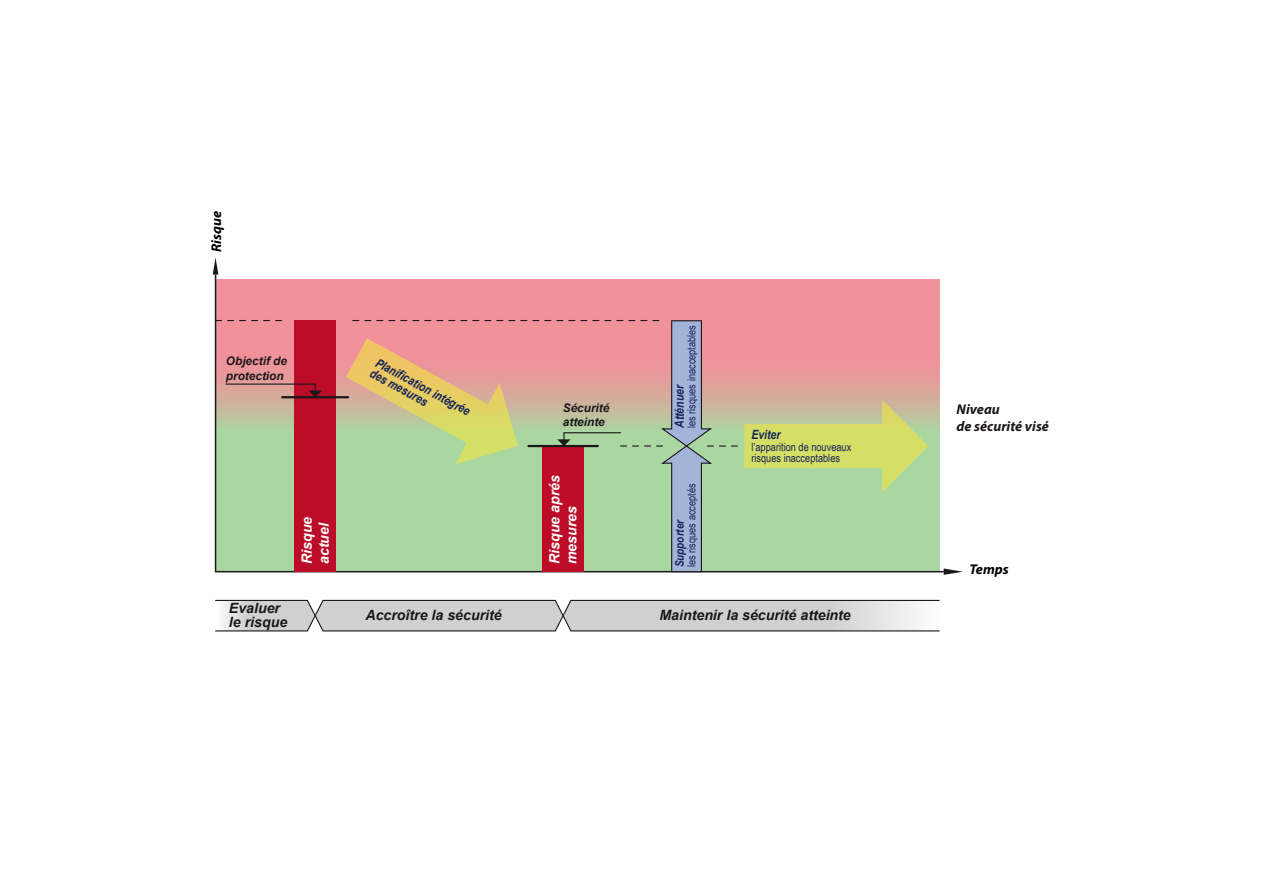
<style>
.page{position:relative;width:1263px;height:893px;background:#fff}
.page>*{position:absolute;margin:0;border:0;box-sizing:border-box;transform-origin:0 0}
.t1{font:italic 700 14.1px/13.5px "Arial";color:#1a171b}
.t2{font:italic 700 14.1px/17px "Arial";color:#fff}
.t3{font:italic 700 14.1px/17px "Myriad Pro";color:#1b171b}
.t4{font:italic 700 14.1px "Myriad Pro";color:#000}
.t5{font:italic 700 12.75px/11.9px "Arial Narrow";color:#172559}
.t6{font:italic 700 12px "Arial Narrow";letter-spacing:-.005em;color:#172559}
.t7{font:italic 700 11.85px/14.2px "Arial";color:#1b171b}
.t8{font:11.25px/11.9px "Arial Narrow";color:#172559}
</style>
<div class="page">
<svg style="left:214px;top:273px;width:730px;height:300px;background:#dcada3"></svg>
<svg style="left:213px;top:258px;width:5px;height:17px"></svg>
<svg style="left:944px;top:568px;width:19px;height:7px"></svg>
<div style="left:294px;top:321px;width:42px;height:251px;background:#bd0c27"></div>
<hr style="left:282px;top:396px;width:66px;height:2px;background:#1b171b">
<svg style="left:216px;top:320px;width:69px;height:1px"></svg>
<svg style="left:215px;top:599px;width:725px;height:33px;background:#c9c9c9"></svg>
<svg style="left:346px;top:320px;width:582px;height:253px;background:#c1b895"></svg>
<svg style="left:225px;top:383px;width:97px;height:14px"></svg>
<p class="t4" style="left:207px;top:252px;width:42px;rotate:-90deg">Risque</p>
<p class="t7" style="left:226px;top:354px;width:63px">Objectif de protection</p>
<p class="t2" style="left:299px;top:564px;width:49px;rotate:-90deg">Risque actuel</p>
<p class="t5" style="left:380px;top:355px;width:107px;rotate:29deg">Planification intégrée des mesures</p>
<p class="t7" style="left:563px;top:401px;width:48px">Sécurité atteinte</p>
<p class="t2" style="left:546px;top:564px;width:91px;rotate:-90deg">Risque aprés mesures</p>
<p class="t8" style="left:685px;top:428px;width:105px;rotate:-90deg">les risques inacceptables</p>
<p class="t5" style="left:673px;top:428px;width:45px;rotate:-90deg">Atténuer</p>
<p class="t8" style="left:685px;top:567px;width:85px;rotate:-90deg">les risques acceptés</p>
<p class="t6" style="left:670px;top:567px;width:49px;rotate:-90deg">Supporter</p>
<p class="t5" style="left:751px;top:428px;width:31px">Eviter</p>
<p class="t8" style="left:751px;top:440px;width:102px">l’apparition de nouveaux risques inacceptables</p>
<p class="t1" style="left:229px;top:602px;width:60px">Evaluer le risque</p>
<p class="t1" style="left:365px;top:609px;width:138px">Accroître la sécurité</p>
<p class="t1" style="left:659px;top:609px;width:193px">Maintenir la sécurité atteinte</p>
<p class="t3" style="left:956px;top:400px;width:94px">Niveau<br>de sécurité visé</p>
<p class="t4" style="left:969px;top:560px;width:41px">Temps</p>
</div>
